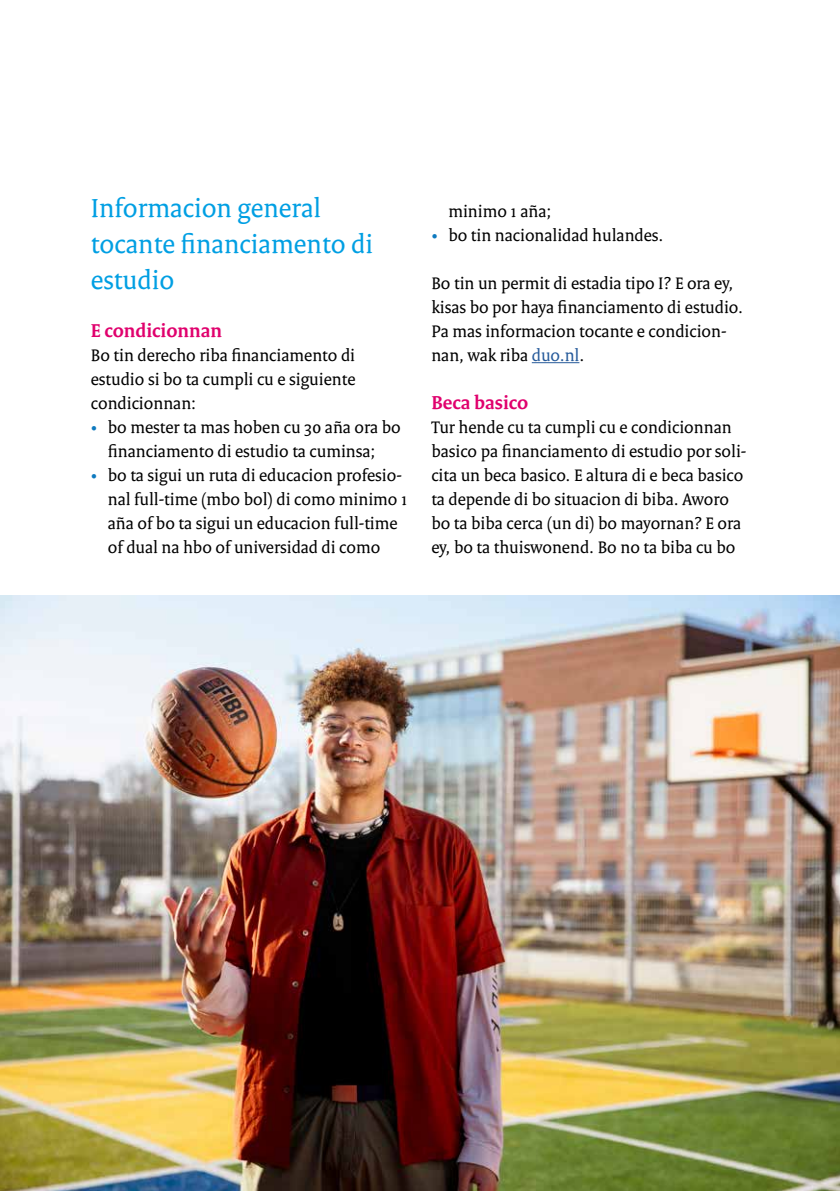
<style>
.page{position:relative;width:840px;height:1191px;background:#fff}
.page>*{position:absolute;margin:0;border:0;box-sizing:border-box;transform-origin:0 0}
._04_RO_Paragraafkop{font:28px/36px "Rijksoverheid Serif";color:#009fe3}
._05_RO_Alineakop{font:700 20px "Rijksoverheid Serif";color:#e0006d}
._10_RO_Broodtekst{font:18px/24px "Rijksoverheid Serif";color:#000}
.s1{color:#0e7abf}
.s2{color:#275b9b}
</style>
<div class="page">
<hr style="left:531px;top:362px;width:48px;height:1px;background:#275b9b">
<img style="left:0;top:595px;width:839px;height:596px">
<h2 class="_04_RO_Paragraafkop" style="left:91px;top:190px;width:283px">Informacion general tocante financiamento di estudio</h2>
<h3 class="_05_RO_Alineakop" style="left:91px;top:318px;width:133px">E condicionnan</h3>
<p class="_10_RO_Broodtekst" style="left:91px;top:343px;width:266px;text-align:justify">Bo tin derecho riba financiamento di estudio si bo ta cumpli cu e siguiente condicionnan:</p>
<p class="_10_RO_Broodtekst" style="left:91px;top:415px;width:311px;text-align:center"><span class="s1">•</span> bo mester ta mas hoben cu 30 aña ora bo financiamento di estudio ta cuminsa;</p>
<p class="_10_RO_Broodtekst" style="left:108px;top:463px;width:301px;text-indent:-17px"><span class="s1">•</span> bo ta sigui un ruta di educacion profesio&shy;nal full-time (mbo bol) di como minimo 1 aña of bo ta sigui un educacion full-time of dual na hbo of universidad di como</p>
<p class="_10_RO_Broodtekst" style="left:448px;top:199px;width:105px">minimo 1 aña;</p>
<p class="_10_RO_Broodtekst" style="left:431px;top:223px;width:233px"><span class="s1">•</span> bo tin nacionalidad hulandes.</p>
<p class="_10_RO_Broodtekst" style="left:431px;top:271px;width:313px">Bo tin un permit di estadia tipo I? E ora ey, kisas bo por haya financiamento di estudio.<br>Pa mas informacion tocante e condicion&shy;nan, wak riba <span class="s2">duo.nl</span>.</p>
<h3 class="_05_RO_Alineakop" style="left:431px;top:390px;width:98px">Beca basico</h3>
<p class="_10_RO_Broodtekst" style="left:431px;top:415px;width:316px">Tur hende cu ta cumpli cu e condicionnan basico pa financiamento di estudio por soli&shy;cita un beca basico. E altura di e beca basico ta depende di bo situacion di biba. Aworo bo ta biba cerca (un di) bo mayornan? E ora ey, bo ta thuiswonend. Bo no ta biba cu bo</p>
</div>
